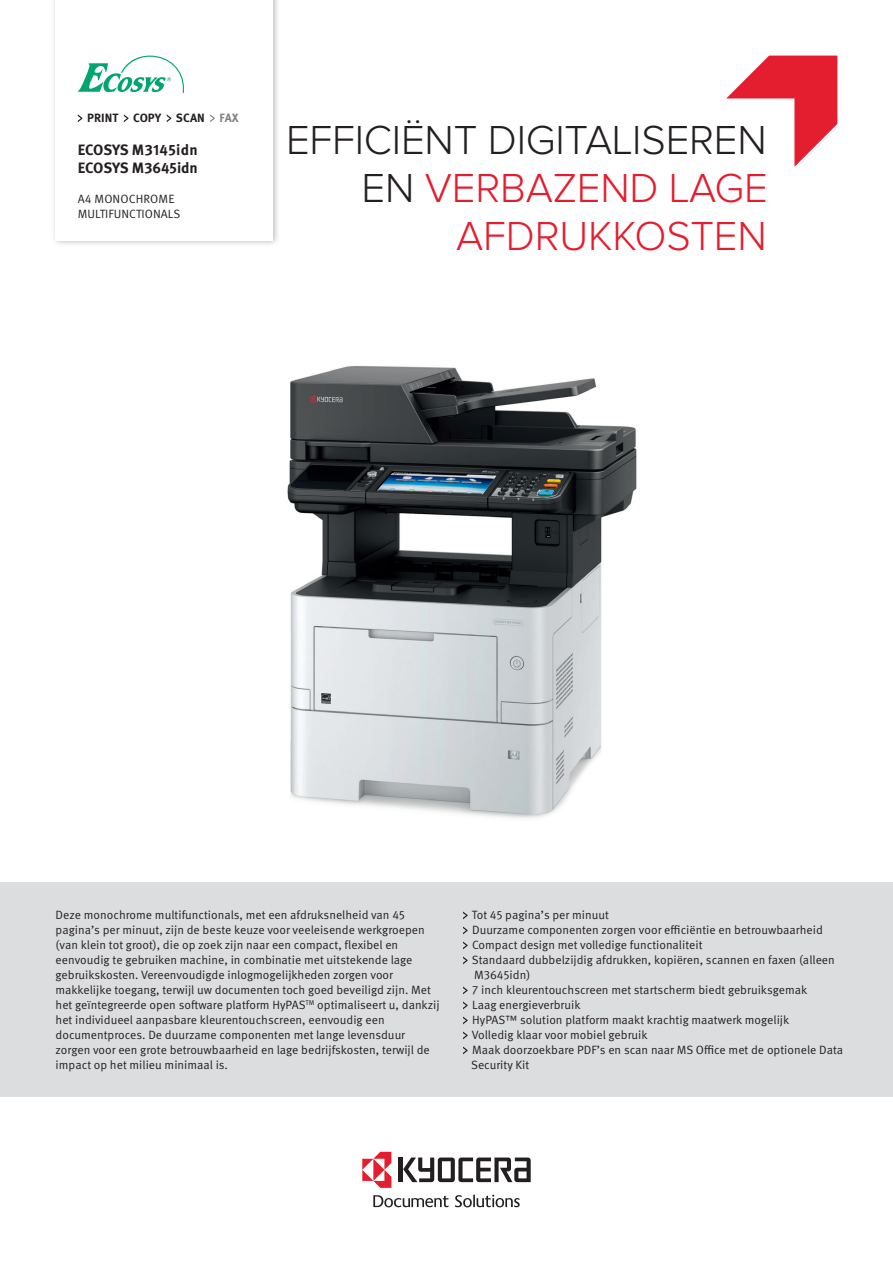
<style>
.page{position:relative;width:893px;height:1263px;background:#fff}
.page>*{position:absolute;margin:0;border:0;box-sizing:border-box;transform-origin:0 0}
.t1{font:300 42px "Proxima Nova";letter-spacing:-.005em;color:#e41d2f}
.t2{font:300 42px "Proxima Nova";letter-spacing:-.005em;color:#231f20}
.Note1{font:700 15px "Meta Pro";letter-spacing:.02em;color:#231f20}
.Note1-2{font:700 15px "Meta Pro";color:#231f20}
.Copy1a{font:12px/15px "Meta Pro Norm";color:#231f20}
.Note3{font:12px/15px "Meta Pro Norm";color:#231f20}
.Note1-3{font:700 12px "Meta Pro";color:#231f20}
.s1{color:#808285}
.s2{color:#231f20}
</style>
<div class="page">
<img style="left:287px;top:366px;width:350px;height:453px">
<hr style="left:399px;top:1157px;width:4px;height:25px;background:#231f20">
<svg style="left:403px;top:1157px;width:128px;height:25px"></svg>
<svg style="left:362px;top:1152px;width:29px;height:36px"></svg>
<svg style="left:455px;top:1195px;width:65px;height:12px"></svg>
<svg style="left:373px;top:1195px;width:75px;height:12px"></svg>
<div style="left:0;top:882px;width:893px;height:214px;background:#dcdddf"></div>
<div style="left:51px;top:0;width:230px;height:247px;background:#231f20;opacity:.3"></div>
<div style="left:56px;top:0;width:217px;height:241px;background:#fff"></div>
<svg style="left:78px;top:56px;width:106px;height:37px"></svg>
<svg style="left:726px;top:56px;width:111px;height:111px"></svg>
<svg style="left:463px;top:911px;width:5px;height:8px"></svg>
<svg style="left:463px;top:926px;width:5px;height:8px"></svg>
<svg style="left:463px;top:941px;width:5px;height:8px"></svg>
<svg style="left:463px;top:956px;width:5px;height:8px"></svg>
<svg style="left:463px;top:986px;width:5px;height:8px"></svg>
<svg style="left:463px;top:1001px;width:5px;height:8px"></svg>
<svg style="left:463px;top:1016px;width:5px;height:8px"></svg>
<svg style="left:463px;top:1031px;width:5px;height:8px"></svg>
<svg style="left:463px;top:1046px;width:5px;height:8px"></svg>
<svg style="left:78px;top:114px;width:4px;height:8px"></svg>
<svg style="left:124px;top:114px;width:4px;height:8px"></svg>
<svg style="left:167px;top:114px;width:4px;height:8px"></svg>
<svg style="left:210px;top:114px;width:5px;height:8px"></svg>
<p class="Note1-3" style="left:87px;top:109px;width:153px">PRINT COPY SCAN <span class="s1">FAX</span></p>
<p class="Note1" style="left:78px;top:138px;width:121px">ECOSYS M3145idn</p>
<p class="Note1-2" style="left:78px;top:156px;width:122px">ECOSYS M3645idn</p>
<p class="Note3" style="left:78px;top:191px;width:104px">A4 MONOCHROME<br>MULTIFUNCTIONALS</p>
<p class="t2" style="left:286px;top:121px;width:482px">EFFICIËNT DIGITALISEREN</p>
<p class="t1" style="left:362px;top:169px;width:408px"><span class="s2">EN</span> VERBAZEND LAGE</p>
<p class="t1" style="left:456px;top:217px;width:312px">AFDRUKKOSTEN</p>
<p class="Copy1a" style="left:56px;top:907px;width:386px">Deze monochrome multifunctionals, met een afdruksnelheid van 45 pagina’s per minuut, zijn de beste keuze voor veeleisende werkgroepen (van klein tot groot), die op zoek zijn naar een compact, flexibel en eenvoudig te gebruiken machine, in combinatie met uitstekende lage gebruikskosten. Vereenvoudigde inlogmogelijkheden zorgen voor makkelijke toegang, terwijl uw documenten toch goed beveiligd zijn. Met het geïntegreerde open software platform HyPAS<sup>TM</sup> optimaliseert u, dankzij het individueel aanpasbare kleurentouchscreen, eenvoudig een documentproces. De duurzame componenten met lange levensduur zorgen voor een grote betrouwbaarheid en lage bedrijfskosten, terwijl de impact op het milieu minimaal is.</p>
<p class="Copy1a" style="left:472px;top:907px;width:139px">Tot 45 pagina’s per minuut</p>
<p class="Copy1a" style="left:472px;top:922px;width:352px">Duurzame componenten zorgen voor efficiëntie en betrouwbaarheid</p>
<p class="Copy1a" style="left:472px;top:937px;width:232px">Compact design met volledige functionaliteit</p>
<p class="Copy1a" style="left:472px;top:952px;width:364px">Standaard dubbelzijdig afdrukken, kopiëren, scannen en faxen (alleen<br>M3645idn)</p>
<p class="Copy1a" style="left:472px;top:982px;width:337px">7 inch kleurentouchscreen met startscherm biedt gebruiksgemak</p>
<p class="Copy1a" style="left:472px;top:997px;width:110px">Laag energieverbruik</p>
<p class="Copy1a" style="left:472px;top:1012px;width:319px">HyPAS™ solution platform maakt krachtig maatwerk mogelijk</p>
<p class="Copy1a" style="left:472px;top:1027px;width:177px">Volledig klaar voor mobiel gebruik</p>
<p class="Copy1a" style="left:471px;top:1042px;width:374px">Maak doorzoekbare PDF’s en scan naar MS Office met de optionele Data<br>Security Kit</p>
</div>
